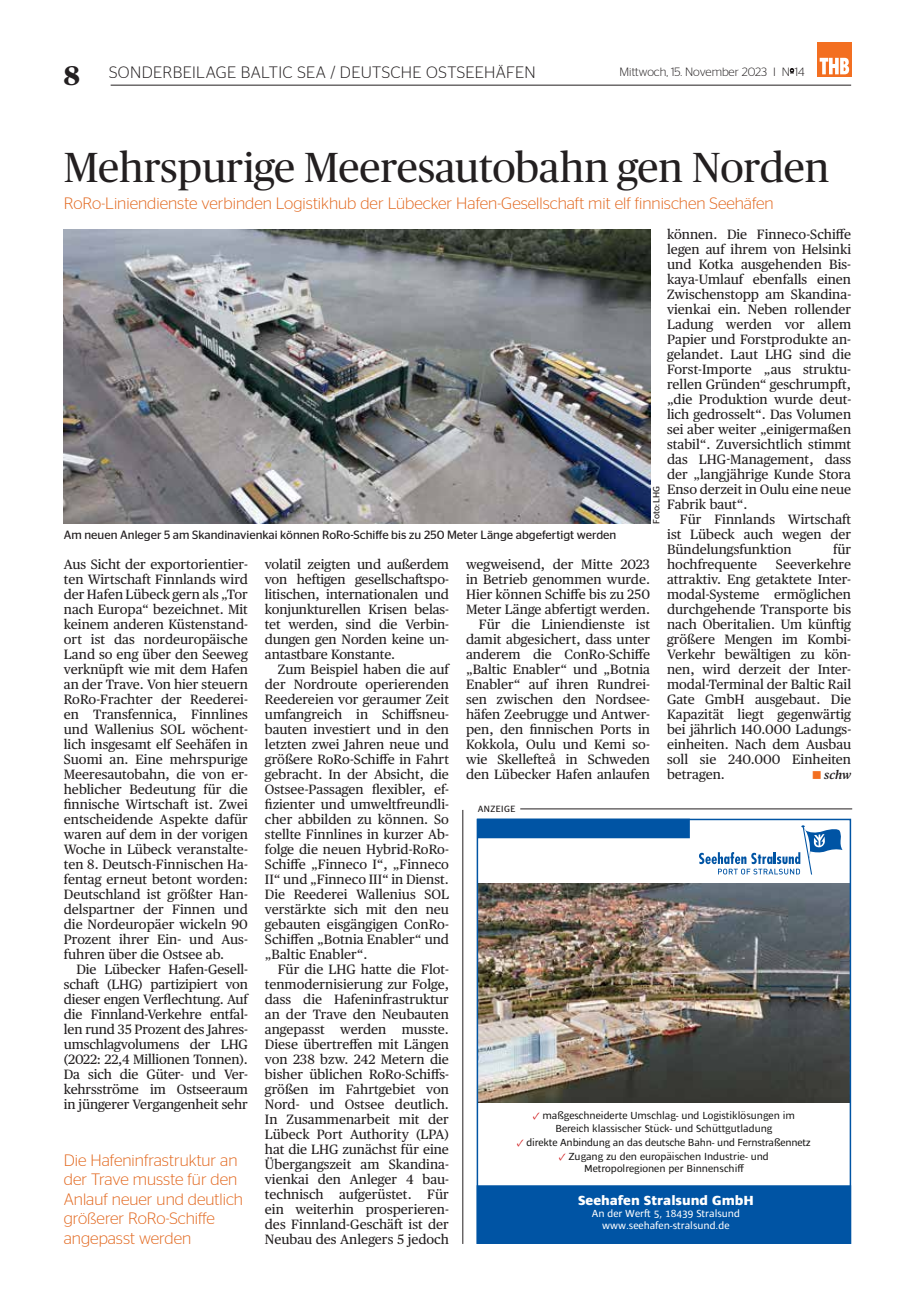
<style>
.page{position:relative;width:915px;height:1297px;background:#fff}
.page>*{position:absolute;margin:0;border:0;box-sizing:border-box;transform-origin:0 0}
.t1{font:42px "Publico Headline";color:#231f20}
.t2{font:900 27px "Publico Headline";color:#231f20}
.t3{font:300 16.5px/19.5px "Stag Sans";color:#e2681f}
.t4{font:300 16.5px "Stag Sans";letter-spacing:.02em;color:#231f20}
.t5{font:13.5px/15px "Publico Text";color:#231f20;text-align:justify}
.t6{font:800 13.5px "Ardoise Ptf";color:#fff}
.t7{font:12px "Stag Sans";color:#231f20}
.t8{font:300 12px "Stag Sans";color:#231f20}
.t9{font:italic 600 12px "Publico Text";color:#231f20}
.t10{font:10.5px/12.6px "Ardoise Ptf";color:#181716;text-align:center}
.t11{font:10.5px/12.1px "Ardoise Ptf";color:#fff;text-align:center}
.t12{font:9px "Stag Sans";letter-spacing:.05em;color:#231f20}
.s1{color:#f36f21}
.s2{font-family:"Minion Pro";color:#cd1013}
</style>
<div class="page">
<hr style="left:111px;top:85px;width:739px;height:1px;background:#231f20">
<svg style="left:789px;top:68px;width:4px;height:6px"></svg>
<div style="left:816px;top:43px;width:34px;height:34px;background:#f36f21"></div>
<svg style="left:819px;top:58px;width:29px;height:16px"></svg>
<div style="left:477px;top:1186px;width:373px;height:57px;background:#0054a4"></div>
<div style="left:476px;top:1185px;width:374px;height:59px;border:2px solid #0054a2"></div>
<div style="left:477px;top:819px;width:211px;height:18px;background:#0054a4"></div>
<div style="left:477px;top:819px;width:212px;height:19px;border:2px solid #0054a4"></div>
<img style="left:479px;top:883px;width:368px;height:220px">
<div style="left:476px;top:819px;width:374px;height:425px;border:2px solid #0054a4"></div>
<svg style="left:696px;top:819px;width:156px;height:61px"></svg>
<hr style="left:520px;top:809px;width:331px;height:1px;background:#231f20">
<hr style="left:462px;top:810px;width:1px;height:434px;background:#231f20">
<img style="left:64px;top:230px;width:585px;height:294px">
<h2 class="t2" style="left:64px;top:56px;width:17px">8</h2>
<p class="t4" style="left:109px;top:63px;width:428px">SONDERBEILAGE BALTIC SEA / DEUTSCHE OSTSEEHÄFEN</p>
<p class="t8" style="left:619px;top:66px;width:187px">Mittwoch, 15. November 2023 I N<sup>o</sup> 14</p>
<h1 class="t1" style="left:64px;top:138px;width:766px">Mehrspurige Meeresautobahn gen Norden</h1>
<p class="t3" style="left:64px;top:193px;width:711px">RoRo-Liniendienste verbinden Logistikhub der Lübecker Hafen-Gesellschaft mit elf finnischen Seehäfen</p>
<p class="t5" style="left:667px;top:226px;width:185px">können. Die Finneco-Schiffe legen auf ihrem von Helsinki und Kotka ausgehenden Bis&shy;kaya-Umlauf ebenfalls einen Zwischenstopp am Skandina&shy;vienkai ein. Neben rollender Ladung werden vor allem Papier und Forstprodukte an&shy;gelandet. Laut LHG sind die Forst-Importe „aus struktu&shy;rellen Gründen“ geschrumpft, „die Produktion wurde deut&shy;lich gedrosselt“. Das Volumen sei aber weiter „einigermaßen stabil“. Zuversichtlich stimmt das LHG-Management, dass der „langjährige Kunde Stora Enso derzeit in Oulu eine neue Fabrik baut“.</p>
<p class="t5" style="left:667px;top:511px;width:185px;text-indent:13px">Für Finnlands Wirtschaft ist Lübeck auch wegen der Bündelungsfunktion</p>
<p class="t12" style="left:651px;top:524px;width:40px;rotate:-90deg">Foto: LHG</p>
<p class="t7" style="left:64px;top:528px;width:554px">Am neuen Anleger 5 am Skandinavienkai können RoRo-Schiffe bis zu 250 Meter Länge abgefertigt werden</p>
<p class="t5" style="left:832px;top:541px;width:20px">für</p>
<p class="t5" style="left:667px;top:556px;width:91px">hochfrequente</p>
<p class="t5" style="left:667px;top:556px;width:185px;text-indent:109px">Seeverkehre attraktiv. Eng getaktete Inter&shy;modal-Systeme ermöglichen durchgehende Transporte bis nach Oberitalien. Um künftig größere Mengen im Kombi-Verkehr bewältigen zu kön&shy;nen, wird derzeit der Inter&shy;modal-Terminal der Baltic Rail Gate GmbH ausgebaut. Die Kapazität liegt gegenwärtig bei jährlich 140.000 Ladungs&shy;einheiten. Nach dem Ausbau soll sie 240.000 Einheiten betragen.</p>
<p class="t5" style="left:466px;top:556px;width:185px;text-align:right">wegweisend, der Mitte 2023 in Betrieb genommen wurde.<br>Hier können Schiffe bis zu 250<br>Meter Länge abfertigt werden.<br>Für die Liniendienste ist damit abgesichert, dass unter anderem die ConRo-Schiffe „Baltic Enabler“ und „Botnia<br>Enabler“ auf ihren Rundrei&shy;sen zwischen den Nordsee&shy;häfen Zeebrugge und Antwer&shy;pen, den finnischen Ports in<br>Kokkola, Oulu und Kemi so&shy;wie Skellefteå in Schweden den Lübecker Hafen anlaufen</p>
<p class="t5" style="left:265px;top:556px;width:185px">volatil zeigten und außerdem von heftigen gesellschaftspo&shy;litischen, internationalen und konjunkturellen Krisen belas&shy;tet werden, sind die Verbin&shy;dungen gen Norden keine un&shy;antastbare Konstante.</p>
<p class="t5" style="left:265px;top:661px;width:185px;text-indent:13px">Zum Beispiel haben die auf der Nordroute operierenden Reedereien vor geraumer Zeit umfangreich in Schiffsneu&shy;bauten investiert und in den letzten zwei Jahren neue und größere RoRo-Schiffe in Fahrt gebracht. In der Absicht, die Ostsee-Passagen flexibler, ef&shy;fizienter und umweltfreundli&shy;cher abbilden zu können. So stellte Finnlines in kurzer Ab&shy;folge die neuen Hybrid-RoRo-Schiffe „Finneco I“, „Finneco II“ und „Finneco III“ in Dienst.<br>Die Reederei Wallenius SOL verstärkte sich mit den neu gebauten eisgängigen ConRo-Schiffen „Botnia Enabler“ und „Baltic Enabler“.</p>
<p class="t5" style="left:265px;top:961px;width:185px;text-indent:13px">Für die LHG hatte die Flot&shy;tenmodernisierung zur Folge, dass die Hafeninfrastruktur an der Trave den Neubauten angepasst werden musste.<br>Diese übertreffen mit Längen von 238 bzw. 242 Metern die bisher üblichen RoRo-Schiffs&shy;größen im Fahrtgebiet von Nord- und Ostsee deutlich.<br>In Zusammenarbeit mit der Lübeck Port Authority (LPA) hat die LHG zunächst für eine Übergangszeit am Skandina&shy;vienkai den Anleger 4 bau&shy;technisch aufgerüstet. Für ein weiterhin prosperieren&shy;des Finnland-Geschäft ist der Neubau des Anlegers 5 jedoch</p>
<p class="t5" style="left:64px;top:556px;width:185px">Aus Sicht der exportorientier&shy;ten Wirtschaft Finnlands wird der Hafen Lübeck gern als „Tor nach Europa“ bezeichnet. Mit keinem anderen Küstenstand&shy;ort ist das nordeuropäische Land so eng über den Seeweg verknüpft wie mit dem Hafen an der Trave. Von hier steuern RoRo-Frachter der Reederei&shy;en Transfennica, Finnlines und Wallenius SOL wöchent&shy;lich insgesamt elf Seehäfen in Suomi an. Eine mehrspurige Meeresautobahn, die von er&shy;heblicher Bedeutung für die finnische Wirtschaft ist. Zwei entscheidende Aspekte dafür waren auf dem in der vorigen Woche in Lübeck veranstalte&shy;ten 8. Deutsch-Finnischen Ha&shy;fentag erneut betont worden:<br>Deutschland ist größter Han&shy;delspartner der Finnen und die Nordeuropäer wickeln 90<br>Prozent ihrer Ein- und Aus&shy;fuhren über die Ostsee ab.</p>
<p class="t5" style="left:64px;top:961px;width:185px;text-indent:13px">Die Lübecker Hafen-Gesell&shy;schaft (LHG) partizipiert von dieser engen Verflechtung. Auf die Finnland-Verkehre entfal&shy;len rund 35 Prozent des Jahres&shy;umschlagvolumens der LHG (2022: 22,4 Millionen Tonnen).<br>Da sich die Güter- und Ver&shy;kehrsströme im Ostseeraum in jüngerer Vergangenheit sehr</p>
<p class="t9" style="left:811px;top:765px;width:41px"><span class="s1">■</span> schw</p>
<p class="t12" style="left:477px;top:803px;width:39px">ANZEIGE</p>
<p class="t10" style="left:532px;top:1108px;width:263px"><span class="s2">✓</span> maßgeschneiderte Umschlag- und Logistiklösungen im<br>Bereich klassischer Stück- und Schüttgutladung</p>
<p class="t10" style="left:517px;top:1135px;width:295px"><span class="s2">✓</span> direkte Anbindung an das deutsche Bahn- und Fernstraßennetz</p>
<p class="t10" style="left:558px;top:1149px;width:211px"><span class="s2">✓</span> Zugang zu den europäischen Industrie- und<br>Metropolregionen per Binnenschiff</p>
<p class="t6" style="left:578px;top:1190px;width:177px">Seehafen Stralsund GmbH</p>
<p class="t11" style="left:591px;top:1206px;width:150px">An der Werft 5, 18439 Stralsund www.seehafen-stralsund.de</p>
<p class="t3" style="left:64px;top:1150px;width:181px">Die Hafeninfrastruktur an der Trave musste für den<br>Anlauf neuer und deutlich größerer RoRo-Schiffe angepasst werden</p>
</div>
